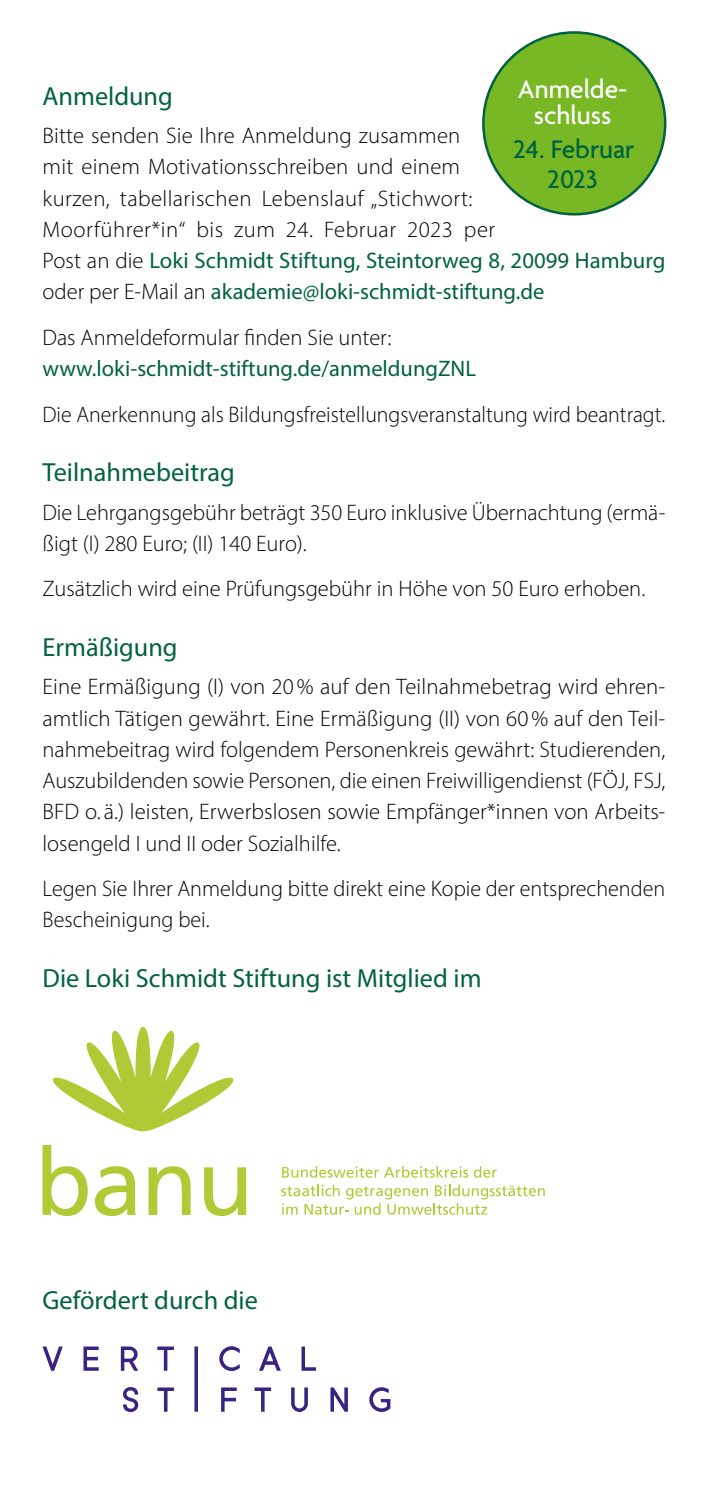
<style>
.page{position:relative;width:709px;height:1489px;background:#fff}
.page>*{position:absolute;margin:0;border:0;box-sizing:border-box;transform-origin:0 0}
.t1{font:500 27.5px/26.2px "Agenda";color:#fff;text-align:center}
.t2{font:500 27.5px/30px "Agenda";color:#00623f;text-align:center}
.t3{font:26.25px "Myriad Pro";color:#00623f}
.t4{font:300 22.5px/31.2px "Myriad Pro";color:#000}
.t5{font:22.5px "Myriad Pro";color:#00623f}
.s1{font-weight:400;color:#00623f}
</style>
<div class="page">
<svg style="left:43px;top:1346px;width:347px;height:65px"></svg>
<div style="left:483px;top:32px;width:182px;height:182px;background:#79b825;border-radius:50%"></div>
<svg style="left:43px;top:1145px;width:45px;height:70px"></svg>
<svg style="left:95px;top:1166px;width:40px;height:49px"></svg>
<svg style="left:149px;top:1166px;width:42px;height:48px"></svg>
<svg style="left:204px;top:1167px;width:42px;height:48px"></svg>
<svg style="left:282px;top:1166px;width:186px;height:11px"></svg>
<svg style="left:474px;top:1166px;width:22px;height:11px"></svg>
<svg style="left:281px;top:1184px;width:264px;height:30px"></svg>
<svg style="left:52px;top:1026px;width:182px;height:105px"></svg>
<p class="t1" style="left:518px;top:78px;width:109px">Anmelde&shy;schluss</p>
<p class="t2" style="left:513px;top:136px;width:123px">24. Februar<br>2023</p>
<p class="t3" style="left:43px;top:80px;width:132px">Anmeldung</p>
<p class="t4" style="left:43px;top:120px;width:624px">Bitte senden Sie Ihre Anmeldung zusammen<br>mit einem Motivationsschreiben und einem<br>kurzen, tabellarischen Lebenslauf „Stichwort:<br>Moorführer*in“ bis zum 24. Februar 2023 per<br>Post an die <span class="s1">Loki Schmidt Stiftung, Steintorweg 8, 20099 Hamburg </span>oder per E-Mail an <span class="s1">akademie@loki-schmidt-stiftung.de</span></p>
<p class="t4" style="left:43px;top:321px;width:350px">Das Anmeldeformular finden Sie unter:</p>
<p class="t5" style="left:43px;top:355px;width:435px">www.loki-schmidt-stiftung.de/anmeldungZNL</p>
<p class="t4" style="left:43px;top:398px;width:624px">Die Anerkennung als Bildungsfreistellungsveranstaltung wird beantragt.</p>
<p class="t3" style="left:43px;top:456px;width:194px">Teilnahmebeitrag</p>
<p class="t4" style="left:43px;top:496px;width:624px">Die Lehrgangsgebühr beträgt 350 Euro inklusive Übernachtung (ermä&shy;ßigt (I) 280 Euro; (II) 140 Euro).</p>
<p class="t4" style="left:43px;top:573px;width:604px">Zusätzlich wird eine Prüfungsgebühr in Höhe von 50 Euro erhoben.</p>
<p class="t3" style="left:43px;top:631px;width:137px">Ermäßigung</p>
<p class="t4" style="left:43px;top:671px;width:624px;text-align:justify">Eine Ermäßigung (I) von 20% auf den Teilnahmebetrag wird ehren&shy;amtlich Tätigen gewährt. Eine Ermäßigung (II) von 60% auf den Teil&shy;nahmebeitrag wird folgendem Personenkreis gewährt: Studierenden, Auszubildenden sowie Personen, die einen Freiwilligendienst (FÖJ, FSJ, BFD o. ä.) leisten, Erwerbslosen sowie Empfänger*innen von Arbeits&shy;losengeld I und II oder Sozialhilfe.</p>
<p class="t4" style="left:43px;top:872px;width:624px">Legen Sie Ihrer Anmeldung bitte direkt eine Kopie der entsprechenden<br>Bescheinigung bei.</p>
<p class="t3" style="left:43px;top:961px;width:440px">Die Loki Schmidt Stiftung ist Mitglied im</p>
<p class="t3" style="left:43px;top:1283px;width:217px">Gefördert durch die</p>
</div>
